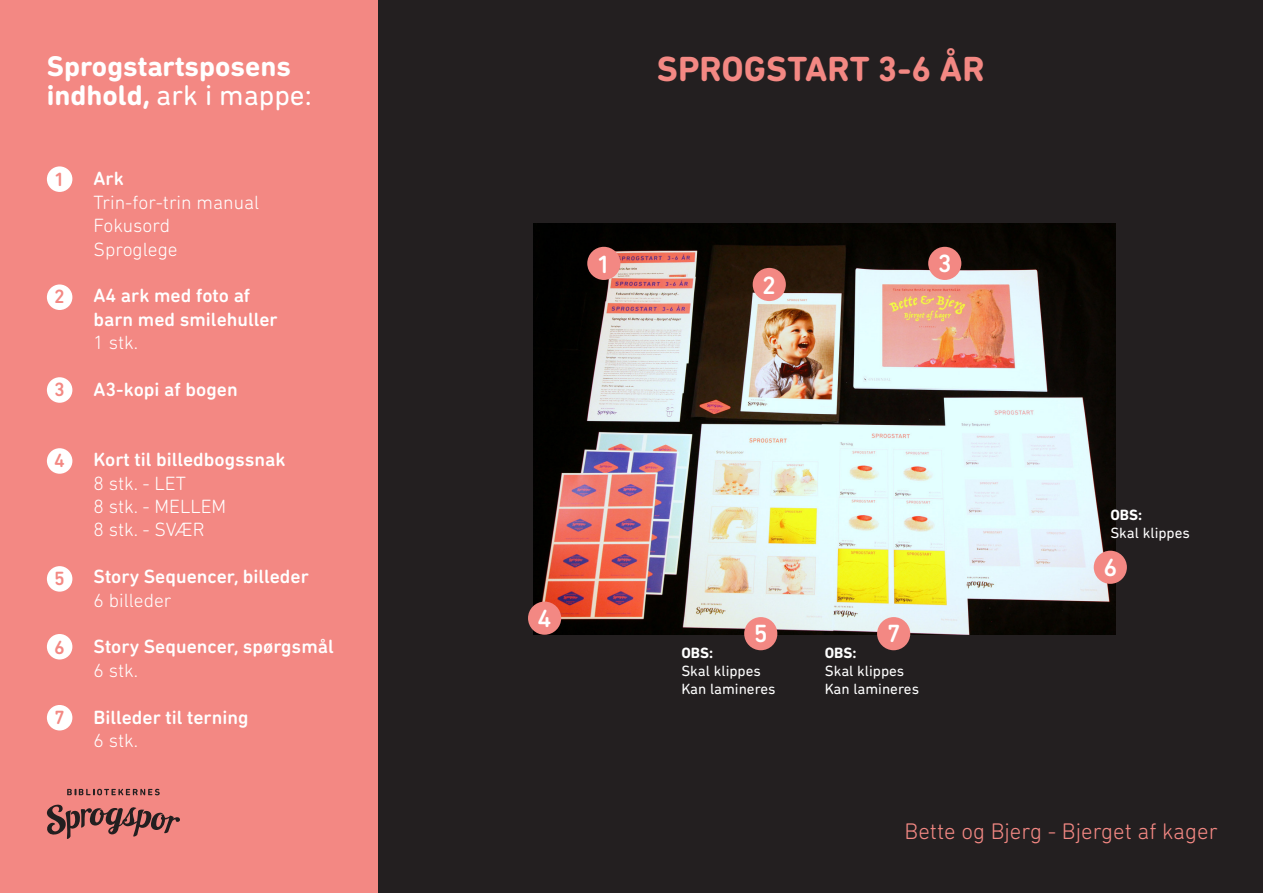
<style>
.page{position:relative;width:1263px;height:893px;background:#231f20}
.page>*{position:absolute;margin:0;border:0;box-sizing:border-box;transform-origin:0 0}
.t1{font:700 35.55px "DIN Next Rounded LT Pro";color:#f38883}
.t2{font:700 28.95px/29.4px "DIN Next Rounded LT Pro";color:#fff}
.t3{font:500 25.35px "DIN Next Rounded LT Pro";color:#fff}
.t4{font:300 22.95px "DIN Next Rounded LT Pro";color:#f38883}
.t5{font:500 19.5px "DIN Next Rounded LT Pro";color:#fff}
.t6{font:300 19.5px "DIN Next Rounded LT Pro";color:#fff}
.t7{font:500 19.5px "DIN Next Rounded LT Pro";color:#f38883}
.t8{font:15.15px "DIN Next Rounded LT Pro";color:#fff}
.t9{font:700 15.15px "DIN Next Rounded LT Pro";color:#fff}
.s1{font-weight:400}
</style>
<div class="page">
<div style="left:0;top:0;width:377px;height:893px;background:#f38883"></div>
<svg style="left:46px;top:804px;width:134px;height:35px"></svg>
<svg style="left:67px;top:789px;width:93px;height:6px"></svg>
<img style="left:534px;top:223px;width:582px;height:412px">
<div style="left:587px;top:247px;width:33px;height:33px;background:#f38883;border-radius:50%"></div>
<div style="left:753px;top:268px;width:33px;height:33px;background:#f38883;border-radius:50%"></div>
<div style="left:928px;top:247px;width:33px;height:33px;background:#f38883;border-radius:50%"></div>
<div style="left:528px;top:602px;width:33px;height:33px;background:#f38883;border-radius:50%"></div>
<div style="left:744px;top:617px;width:33px;height:33px;background:#f38883;border-radius:50%"></div>
<div style="left:1094px;top:551px;width:33px;height:33px;background:#f38883;border-radius:50%"></div>
<div style="left:877px;top:617px;width:33px;height:33px;background:#f38883;border-radius:50%"></div>
<div style="left:47px;top:166px;width:25px;height:26px;background:#fff;border-radius:50%"></div>
<div style="left:47px;top:377px;width:25px;height:26px;background:#fff;border-radius:50%"></div>
<div style="left:47px;top:634px;width:25px;height:25px;background:#fff;border-radius:50%"></div>
<div style="left:47px;top:284px;width:25px;height:26px;background:#fff;border-radius:50%"></div>
<div style="left:47px;top:566px;width:25px;height:26px;background:#fff;border-radius:50%"></div>
<div style="left:47px;top:448px;width:25px;height:26px;background:#fff;border-radius:50%"></div>
<div style="left:47px;top:705px;width:25px;height:25px;background:#fff;border-radius:50%"></div>
<p class="t2" style="left:47px;top:51px;width:266px">Sprogstartsposens indhold, <span class="s1">ark i mappe:</span></p>
<p class="t7" style="left:54px;top:169px;width:12px">1</p>
<p class="t7" style="left:54px;top:286px;width:12px">2</p>
<p class="t7" style="left:54px;top:378px;width:12px">3</p>
<p class="t7" style="left:54px;top:449px;width:12px">4</p>
<p class="t7" style="left:54px;top:567px;width:12px">5</p>
<p class="t7" style="left:54px;top:636px;width:12px">6</p>
<p class="t7" style="left:54px;top:706px;width:12px">7</p>
<p class="t5" style="left:94px;top:167px;width:32px">Ark</p>
<p class="t6" style="left:94px;top:191px;width:167px">Trin-for-trin manual</p>
<p class="t6" style="left:94px;top:214px;width:78px">Fokusord</p>
<p class="t6" style="left:94px;top:238px;width:86px">Sproglege</p>
<p class="t5" style="left:94px;top:284px;width:158px">A4 ark med foto af</p>
<p class="t5" style="left:94px;top:308px;width:186px">barn med smilehuller</p>
<p class="t6" style="left:94px;top:331px;width:46px">1 stk.</p>
<p class="t5" style="left:94px;top:378px;width:146px">A3-kopi af bogen</p>
<p class="t5" style="left:94px;top:448px;width:194px">Kort til billedbogssnak</p>
<p class="t6" style="left:94px;top:472px;width:94px">8 stk. - LET</p>
<p class="t6" style="left:94px;top:495px;width:134px">8 stk. - MELLEM</p>
<p class="t6" style="left:94px;top:518px;width:113px">8 stk. - SVÆR</p>
<p class="t5" style="left:94px;top:565px;width:217px">Story Sequencer, billeder</p>
<p class="t6" style="left:94px;top:589px;width:79px">6 billeder</p>
<p class="t5" style="left:94px;top:635px;width:242px">Story Sequencer, spørgsmål</p>
<p class="t6" style="left:94px;top:659px;width:46px">6 stk.</p>
<p class="t5" style="left:94px;top:706px;width:157px">Billeder til terning</p>
<p class="t6" style="left:94px;top:729px;width:46px">6 stk.</p>
<p class="t1" style="left:657px;top:48px;width:329px">SPROGSTART 3-6 ÅR</p>
<p class="t3" style="left:597px;top:250px;width:15px">1</p>
<p class="t3" style="left:762px;top:271px;width:15px">2</p>
<p class="t3" style="left:938px;top:248px;width:15px">3</p>
<p class="t3" style="left:538px;top:603px;width:15px">4</p>
<p class="t3" style="left:754px;top:619px;width:15px">5</p>
<p class="t9" style="left:681px;top:644px;width:33px">OBS:</p>
<p class="t8" style="left:681px;top:662px;width:81px">Skal klippes</p>
<p class="t8" style="left:681px;top:680px;width:96px">Kan lamineres</p>
<p class="t3" style="left:887px;top:619px;width:15px">7</p>
<p class="t9" style="left:825px;top:644px;width:33px">OBS:</p>
<p class="t8" style="left:825px;top:662px;width:81px">Skal klippes</p>
<p class="t8" style="left:825px;top:680px;width:96px">Kan lamineres</p>
<p class="t9" style="left:1110px;top:506px;width:33px">OBS:</p>
<p class="t8" style="left:1110px;top:524px;width:81px">Skal klippes</p>
<p class="t3" style="left:1103px;top:552px;width:15px">6</p>
<p class="t4" style="left:904px;top:818px;width:314px">Bette og Bjerg - Bjerget af kager</p>
</div>
